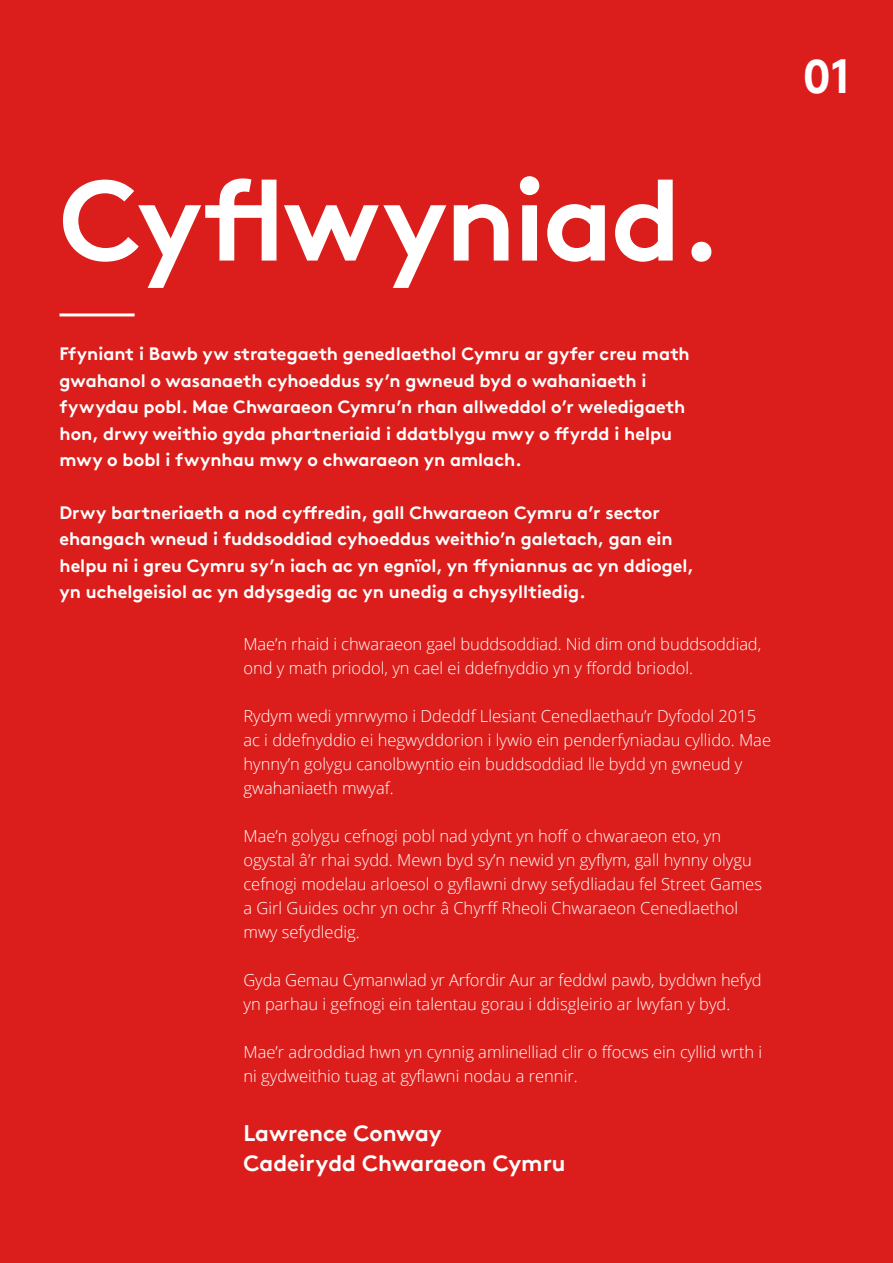
<style>
.page{position:relative;width:893px;height:1263px;background:#db1e1b}
.page>*{position:absolute;margin:0;border:0;box-sizing:border-box;transform-origin:0 0}
.t1{font:700 114px "Brown";letter-spacing:-.02em;color:#fff}
.t2{font:700 48px "Brown";color:#fff}
.t3{font:700 22.5px/29.4px "Brown";color:#fff}
.t4{font:700 18px/26.4px "Brown";color:#fff}
.t5{font:300 16.5px/24px "Open Sans";color:#fff}
</style>
<div class="page">
<hr style="left:60px;top:313px;width:75px;height:3px;background:#fff">
<h1 class="t1" style="left:60px;top:151px;width:664px">Cyflwyniad.</h1>
<p class="t4" style="left:60px;top:341px;width:632px">Ffyniant i Bawb yw strategaeth genedlaethol Cymru ar gyfer creu math gwahanol o wasanaeth cyhoeddus sy’n gwneud byd o wahaniaeth i fywydau pobl. Mae Chwaraeon Cymru’n rhan allweddol o’r weledigaeth hon, drwy weithio gyda phartneriaid i ddatblygu mwy o ffyrdd i helpu mwy o bobl i fwynhau mwy o chwaraeon yn amlach.</p>
<p class="t4" style="left:60px;top:499px;width:636px">Drwy bartneriaeth a nod cyffredin, gall Chwaraeon Cymru a’r sector ehangach wneud i fuddsoddiad cyhoeddus weithio’n galetach, gan ein helpu ni i greu Cymru sy’n iach ac yn egnïol, yn ffyniannus ac yn ddiogel, yn uchelgeisiol ac yn ddysgedig ac yn unedig a chysylltiedig.</p>
<p class="t5" style="left:243px;top:632px;width:519px">Mae’n rhaid i chwaraeon gael buddsoddiad. Nid dim ond buddsoddiad, ond y math priodol, yn cael ei ddefnyddio yn y ffordd briodol.</p>
<p class="t5" style="left:243px;top:704px;width:529px">Rydym wedi ymrwymo i Ddeddf Llesiant Cenedlaethau’r Dyfodol 2015 ac i ddefnyddio ei hegwyddorion i lywio ein penderfyniadau cyllido. Mae hynny’n golygu canolbwyntio ein buddsoddiad lle bydd yn gwneud y gwahaniaeth mwyaf.</p>
<p class="t5" style="left:243px;top:824px;width:520px">Mae’n golygu cefnogi pobl nad ydynt yn hoff o chwaraeon eto, yn ogystal â’r rhai sydd. Mewn byd sy’n newid yn gyflym, gall hynny olygu cefnogi modelau arloesol o gyflawni drwy sefydliadau fel Street Games a Girl Guides ochr yn ochr â Chyrff Rheoli Chwaraeon Cenedlaethol mwy sefydledig.</p>
<p class="t5" style="left:243px;top:968px;width:520px">Gyda Gemau Cymanwlad yr Arfordir Aur ar feddwl pawb, byddwn hefyd yn parhau i gefnogi ein talentau gorau i ddisgleirio ar lwyfan y byd.</p>
<p class="t5" style="left:243px;top:1040px;width:520px">Mae’r adroddiad hwn yn cynnig amlinelliad clir o ffocws ein cyllid wrth i ni gydweithio tuag at gyflawni nodau a rennir.</p>
<h3 class="t3" style="left:243px;top:1118px;width:324px">Lawrence Conway<br>Cadeirydd Chwaraeon Cymru</h3>
<h2 class="t2" style="left:803px;top:47px;width:49px">01</h2>
</div>
